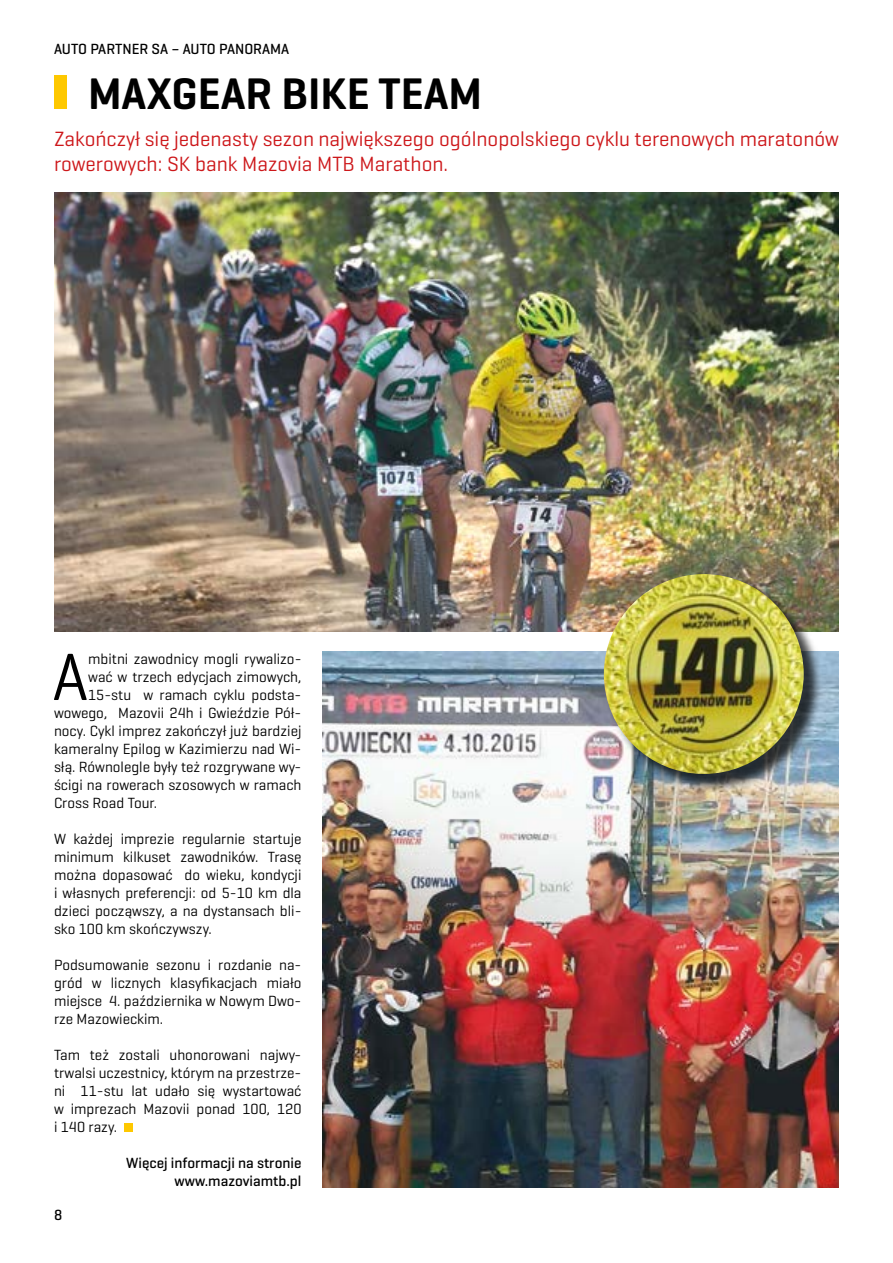
<style>
.page{position:relative;width:893px;height:1263px;background:#fff}
.page>*{position:absolute;margin:0;border:0;box-sizing:border-box;transform-origin:0 0}
.t1{font:67.95px "Geogrotesque";color:#000}
.t2{font:600 45px "Geogrotesque";color:#000}
.t3{font:21px/25.2px "Geogrotesque";color:#cd171a}
.t4{font:15px/18px "Geogrotesque";color:#000;text-align:justify}
.t5{font:500 15px/18px "Geogrotesque";color:#000;text-align:right}
</style>
<div class="page">
<div style="left:54px;top:75px;width:13px;height:34px;background:#fec800"></div>
<img style="left:54px;top:192px;width:785px;height:439px">
<div style="left:124px;top:1124px;width:9px;height:8px;background:#fec800"></div>
<img style="left:323px;top:651px;width:516px;height:537px">
<div style="left:606px;top:577px;width:216px;height:216px;background:#000;opacity:.75"></div>
<img style="left:604px;top:574px;width:200px;height:200px;border-radius:100px">
<p class="t5" style="left:54px;top:40px;width:237px">AUTO PARTNER SA – AUTO PANORAMA</p>
<h2 class="t2" style="left:88px;top:66px;width:396px">MAXGEAR BIKE TEAM</h2>
<h3 class="t3" style="left:54px;top:126px;width:786px">Zakończył się jedenasty sezon największego ogólnopolskiego cyklu terenowych maratonów rowerowych: SK bank Mazovia MTB Marathon.</h3>
<h1 class="t1" style="left:52px;top:634px;width:37px">A</h1>
<p class="t4" style="left:88px;top:649px;width:215px">mbitni zawodnicy mogli rywalizo-</p>
<p class="t4" style="left:88px;top:667px;width:215px">wać w trzech edycjach zimowych,</p>
<p class="t4" style="left:88px;top:685px;width:215px">15-stu w ramach cyklu podsta-</p>
<p class="t4" style="left:54px;top:703px;width:249px">wowego, Mazovii 24h i Gwieździe Pół-</p>
<p class="t4" style="left:54px;top:721px;width:249px">nocy. Cykl imprez zakończył już bardziej</p>
<p class="t4" style="left:54px;top:739px;width:249px">kameralny Epilog w Kazimierzu nad Wi-</p>
<p class="t4" style="left:54px;top:757px;width:249px">słą. Równolegle były też rozgrywane wy-</p>
<p class="t4" style="left:54px;top:775px;width:249px">ścigi na rowerach szosowych w ramach</p>
<p class="t4" style="left:54px;top:793px;width:105px">Cross Road Tour.</p>
<p class="t4" style="left:54px;top:829px;width:249px">W każdej imprezie regularnie startuje minimum kilkuset zawodników. Trasę można dopasować do wieku, kondycji i własnych preferencji: od 5-10 km dla dzieci począwszy, a na dystansach bli&shy;sko 100 km skończywszy.</p>
<p class="t4" style="left:54px;top:955px;width:249px">Podsumowanie sezonu i rozdanie na&shy;gród w licznych klasyfikacjach miało miejsce 4. października w Nowym Dwo&shy;rze Mazowieckim.</p>
<p class="t4" style="left:54px;top:1045px;width:249px">Tam też zostali uhonorowani najwy&shy;trwalsi uczestnicy, którym na przestrze&shy;ni 11-stu lat udało się wystartować w imprezach Mazovii ponad 100, 120 i 140 razy.</p>
<p class="t5" style="left:126px;top:1153px;width:177px">Więcej informacji na stronie www.mazoviamtb.pl</p>
<p class="t5" style="left:54px;top:1206px;width:10px">8</p>
</div>
